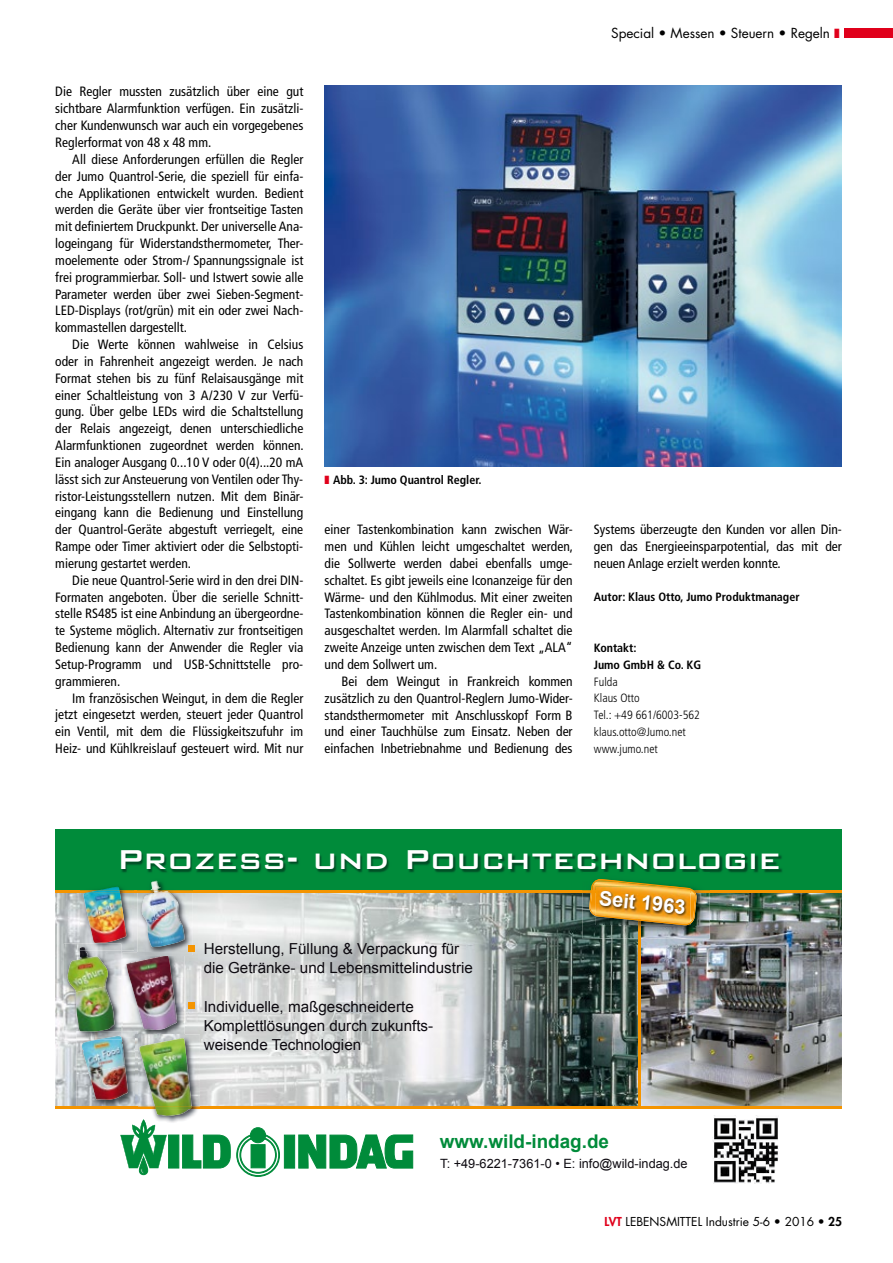
<style>
.page{position:relative;width:893px;height:1263px;background:#fff}
.page>*{position:absolute;margin:0;border:0;box-sizing:border-box;transform-origin:0 0}
.t1{font:500 36.45px "Bank Gothic BT";color:#fff}
.t2{font:700 20.1px "Arial";color:#fff}
.t3{font:700 18.9px "Arial";color:#008b3a}
.t4{font:15.15px/19.4px "Arial";color:#0e0b11}
.t5{font:condensed 13.5px/16.8px "Frutiger LT Std";color:#000;text-align:justify}
.t6{font:13.5px "Futura Std";color:#000}
.t7{font:12.75px "Arial";color:#0e0b11}
.t8{font:700 condensed 12px/16.8px "Frutiger LT Std";color:#000}
.t9{font:300 condensed 12px/16.8px "Frutiger LT Std";color:#000}
.t10{font:12px "Futura Std";color:#000}
.s1{color:#e0001b}
.s2{font-weight:800;color:#e0001b}
.s3{font-weight:800}
</style>
<div class="page">
<img style="left:325px;top:85px;width:517px;height:382px">
<img style="left:55px;top:893px;width:583px;height:214px">
<img style="left:640px;top:893px;width:202px;height:214px">
<div style="left:55px;top:829px;width:787px;height:63px;background:#008b3a"></div>
<hr style="left:55px;top:890px;width:787px;height:3px;background:#f49400">
<hr style="left:55px;top:1107px;width:787px;height:2px;background:#f49400">
<div style="left:284px;top:1135px;width:11px;height:33px;background:#008b3a"></div>
<div style="left:284px;top:1135px;width:11px;height:33px;border:1px solid #008b3a"></div>
<svg style="left:298px;top:1134px;width:115px;height:34px"></svg>
<img style="left:713px;top:1117px;width:66px;height:66px">
<div style="left:188px;top:1002px;width:7px;height:7px;background:#f49400"></div>
<div style="left:188px;top:945px;width:7px;height:7px;background:#f49400"></div>
<hr style="left:638px;top:892px;width:2px;height:216px;background:#f49400">
<img style="left:697px;top:893px;width:13px;height:46px">
<img style="left:697px;top:890px;width:13px;height:3px">
<img style="left:121px;top:852px;width:662px;height:21px">
<img style="left:583px;top:872px;width:127px;height:1px">
<img style="left:583px;top:881px;width:114px;height:58px">
<img style="left:594px;top:879px;width:33px;height:3px">
<img style="left:136px;top:1107px;width:63px;height:12px">
<img style="left:185px;top:1034px;width:15px;height:73px">
<svg style="left:120px;top:1119px;width:160px;height:58px"></svg>
<img style="left:156px;top:1109px;width:34px;height:7px">
<img style="left:135px;top:1037px;width:57px;height:70px">
<img style="left:155px;top:1107px;width:37px;height:2px">
<img style="left:123px;top:952px;width:62px;height:82px">
<img style="left:138px;top:1034px;width:47px;height:3px">
<img style="left:126px;top:955px;width:51px;height:75px">
<img style="left:64px;top:943px;width:57px;height:97px">
<img style="left:68px;top:948px;width:40px;height:44px">
<img style="left:76px;top:986px;width:39px;height:45px">
<img style="left:137px;top:880px;width:56px;height:75px">
<svg style="left:188px;top:945px;width:5px;height:7px"></svg>
<img style="left:137px;top:952px;width:48px;height:3px">
<img style="left:142px;top:893px;width:36px;height:29px">
<img style="left:147px;top:915px;width:38px;height:32px">
<img style="left:152px;top:890px;width:18px;height:3px">
<svg style="left:151px;top:881px;width:10px;height:9px"></svg>
<img style="left:80px;top:886px;width:54px;height:64px">
<img style="left:80px;top:943px;width:41px;height:7px">
<svg style="left:80px;top:947px;width:6px;height:3px"></svg>
<img style="left:83px;top:893px;width:43px;height:50px">
<img style="left:97px;top:887px;width:23px;height:3px">
<img style="left:85px;top:890px;width:35px;height:3px">
<img style="left:76px;top:1031px;width:59px;height:76px">
<img style="left:123px;top:1031px;width:15px;height:6px">
<img style="left:76px;top:1031px;width:45px;height:9px">
<svg style="left:80px;top:1031px;width:18px;height:1px"></svg>
<img style="left:82px;top:1037px;width:43px;height:35px">
<img style="left:89px;top:1065px;width:39px;height:35px">
<img style="left:97px;top:1036px;width:24px;height:4px">
<div style="left:845px;top:28px;width:48px;height:10px;background:#e0001b"></div>
<p class="t5" style="left:55px;top:83px;width:250px">Die Regler mussten zusätzlich über eine gut sichtbare Alarmfunktion verfügen. Ein zusätzli&shy;cher Kundenwunsch war auch ein vorgegebenes Reglerformat von 48 x 48 mm.</p>
<p class="t5" style="left:55px;top:151px;width:250px;text-indent:17px">All diese Anforderungen erfüllen die Regler der Jumo Quantrol-Serie, die speziell für einfa&shy;che Applikationen entwickelt wurden. Bedient werden die Geräte über vier frontseitige Tasten mit definiertem Druckpunkt. Der universelle Ana&shy;logeingang für Widerstandsthermometer, Ther&shy;moelemente oder Strom-/ Spannungssignale ist frei programmierbar. Soll- und Istwert sowie alle Parameter werden über zwei Sieben-Segment-LED-Displays (rot/grün) mit ein oder zwei Nach&shy;kommastellen dargestellt.</p>
<p class="t5" style="left:55px;top:336px;width:250px;text-indent:17px">Die Werte können wahlweise in Celsius oder in Fahrenheit angezeigt werden. Je nach Format stehen bis zu fünf Relaisausgänge mit einer Schaltleistung von 3 A/230 V zur Verfü&shy;gung. Über gelbe LEDs wird die Schaltstellung der Relais angezeigt, denen unterschiedliche Alarmfunktionen zugeordnet werden können.<br>Ein analoger Ausgang 0...10 V oder 0(4)...20 mA lässt sich zur Ansteuerung von Ventilen oder Thy&shy;ristor-Leistungsstellern nutzen. Mit dem Binär&shy;eingang kann die Bedienung und Einstellung der Quantrol-Geräte abgestuft verriegelt, eine Rampe oder Timer aktiviert oder die Selbstopti&shy;mierung gestartet werden.</p>
<p class="t5" style="left:55px;top:572px;width:250px;text-indent:17px">Die neue Quantrol-Serie wird in den drei DIN-Formaten angeboten. Über die serielle Schnitt&shy;stelle RS485 ist eine Anbindung an übergeordne&shy;te Systeme möglich. Alternativ zur frontseitigen Bedienung kann der Anwender die Regler via Setup-Programm und USB-Schnittstelle pro&shy;grammieren.</p>
<p class="t5" style="left:55px;top:690px;width:250px;text-indent:17px">Im französischen Weingut, in dem die Regler jetzt eingesetzt werden, steuert jeder Quantrol ein Ventil, mit dem die Flüssigkeitszufuhr im Heiz- und Kühlkreislauf gesteuert wird. Mit nur</p>
<p class="t6" style="left:611px;top:24px;width:230px">Special • Messen • Steuern • Regeln <span class="s1">❚</span></p>
<p class="t8" style="left:325px;top:471px;width:158px"><span class="s1">❚</span> Abb. 3: Jumo Quantrol Regler.</p>
<p class="t5" style="left:325px;top:521px;width:250px">einer Tastenkombination kann zwischen Wär&shy;men und Kühlen leicht umgeschaltet werden, die Sollwerte werden dabei ebenfalls umge&shy;schaltet. Es gibt jeweils eine Iconanzeige für den Wärme- und den Kühlmodus. Mit einer zweiten Tastenkombination können die Regler ein- und ausgeschaltet werden. Im Alarmfall schaltet die zweite Anzeige unten zwischen dem Text „ALA“ und dem Sollwert um.</p>
<p class="t5" style="left:325px;top:673px;width:250px;text-indent:17px">Bei dem Weingut in Frankreich kommen zusätzlich zu den Quantrol-Reglern Jumo-Wider&shy;standsthermometer mit Anschlusskopf Form B und einer Tauchhülse zum Einsatz. Neben der einfachen Inbetriebnahme und Bedienung des</p>
<p class="t5" style="left:594px;top:521px;width:250px">Systems überzeugte den Kunden vor allen Din&shy;gen das Energieeinsparpotential, das mit der neuen Anlage erzielt werden konnte.</p>
<p class="t8" style="left:594px;top:589px;width:207px">Autor: Klaus Otto, Jumo Produktmanager</p>
<p class="t8" style="left:594px;top:639px;width:109px">Kontakt:<br>Jumo GmbH &amp; Co. KG</p>
<p class="t9" style="left:594px;top:673px;width:108px">Fulda<br>Klaus Otto<br>Tel.: +49 661/6003-562 klaus.otto@Jumo.net www.jumo.net</p>
<h1 class="t1" style="left:117px;top:839px;width:666px">Prozess- und Pouchtechnologie</h1>
<p class="t4" style="left:204px;top:939px;width:271px">Herstellung, Füllung &amp; Verpackung für die Getränke- und Lebensmittelindustrie</p>
<p class="t4" style="left:204px;top:997px;width:231px">Individuelle, maßgeschneiderte<br>Komplettlösungen durch zukunfts&shy;weisende Technologien</p>
<h2 class="t2" style="left:600px;top:885px;width:88px;rotate:6deg">Seit 1963</h2>
<h3 class="t3" style="left:440px;top:1129px;width:171px">www.wild-indag.de</h3>
<p class="t7" style="left:440px;top:1155px;width:249px">T: +49-6221-7361-0 • E: info@wild-indag.de</p>
<p class="t10" style="left:605px;top:1214px;width:239px"><span class="s2">LVT</span> LEBENSMITTEL Industrie 5-6 • 2016 <span class="s3">• 25</span></p>
</div>
